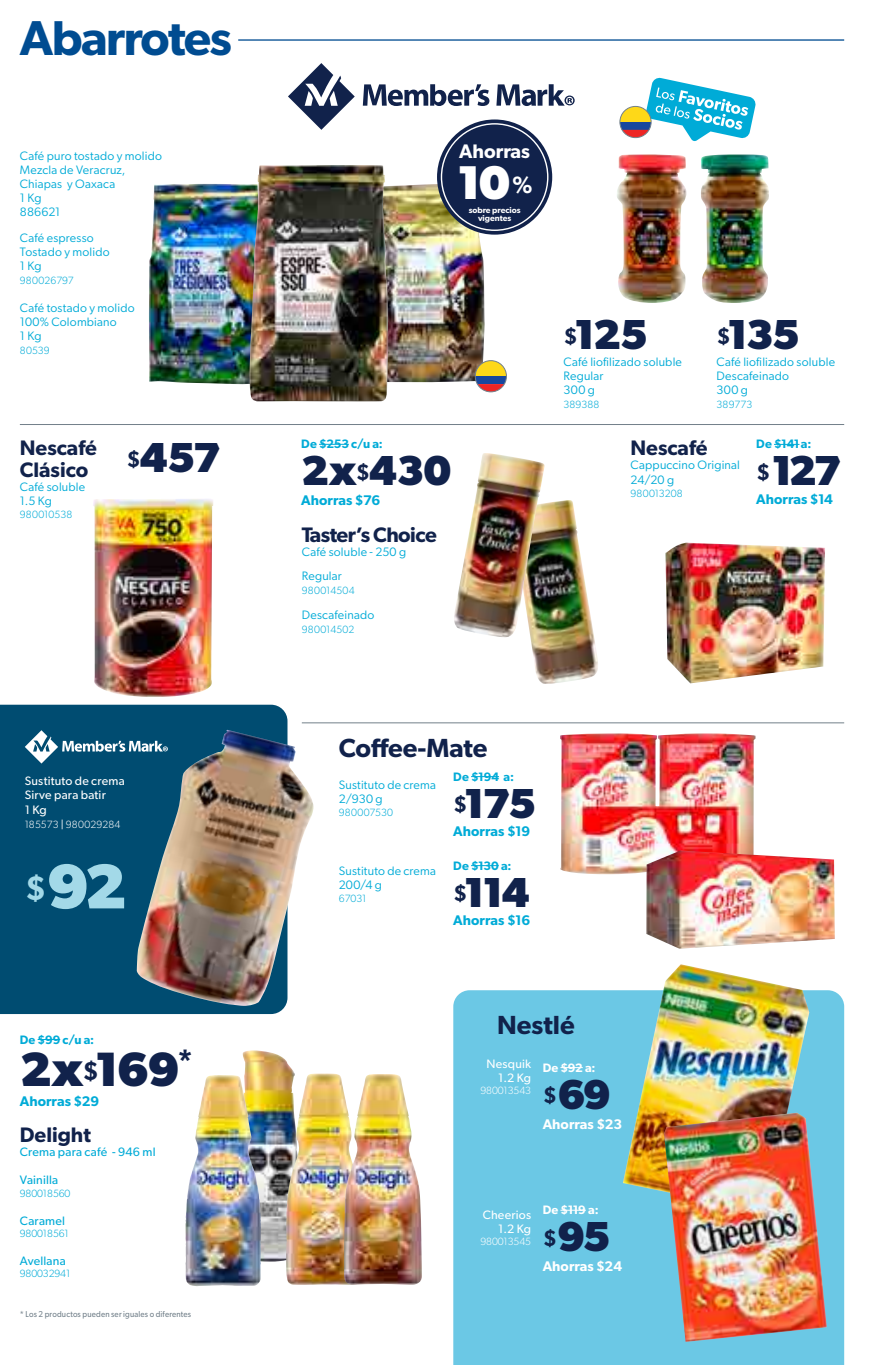
<style>
.page{position:relative;width:874px;height:1365px;background:#fff}
.page>*{position:absolute;margin:0;border:0;box-sizing:border-box;transform-origin:0 0}
.t1{font:700 63.52px "Gibson";color:#a3d9e8}
.t2{font:600 49px "Gibson";letter-spacing:-.03em;color:#004c91}
.t3{font:700 48.3px "Gibson";color:#11224b}
.t4{font:700 47.43px "Gibson";color:#fff}
.t5{font:700 42px "Gibson";letter-spacing:-.05em;color:#11224b}
.t6{font:600 26.25px "Gibson";color:#11224b}
.t7{font:600 21px/21px "Gibson";color:#11224b}
.t8{font:600 21px "Gibson";letter-spacing:-.025em;color:#11224b}
.t9{font:600 19.6px "Gibson";color:#fff}
.t10{font:600 14px "Gibson";letter-spacing:.005em;color:#00abd7}
.t11{font:600 14px "Gibson";letter-spacing:.005em;color:#fff}
.t12{font:12.25px/14px "Gibson";letter-spacing:.015em;color:#00abd7}
.t13{font:12.25px/14px "Gibson";letter-spacing:.015em;color:#fff;text-align:right}
.t14{font:600 12.25px "Gibson";color:#00abd7}
.t15{font:12.25px "Gibson";letter-spacing:.02em;color:#00abd7}
.t16{font:600 12.25px "Gibson";letter-spacing:-.02em;color:#fff}
.t17{font:300 10.5px "Gibson";letter-spacing:.005em;color:#00abd7}
.t18{font:300 10.5px "Gibson";letter-spacing:-.01em;color:#fff}
.t19{font:300 10.5px "Gibson";letter-spacing:.01em;color:#fff}
.t20{font:8.58px "Gibson";letter-spacing:.02em;color:#72808a;scale:.92 1}
.t21{font:600 8.4px/8px "Gibson";color:#fff;text-align:center}
.s1{font-weight:600;font-size:22.75px}
.s2{font-weight:400}
.s3{font-weight:600;font-size:34.48px}
.s4{font-weight:600;font-size:26.07px}
.s5{font-weight:600;font-size:23.8px}
</style>
<div class="page">
<div style="left:453px;top:990px;width:390px;height:374px;background:#6bc8e5"></div>
<div style="left:0;top:704px;width:287px;height:309px;background:#004c71"></div>
<hr style="left:302px;top:722px;width:541px;height:1px;background:#72808a">
<svg style="left:774px;top:444px;width:25px;height:1px"></svg>
<img style="left:617px;top:154px;width:69px;height:149px">
<img style="left:701px;top:154px;width:67px;height:149px">
<svg style="left:471px;top:776px;width:28px;height:1px"></svg>
<svg style="left:471px;top:865px;width:27px;height:1px"></svg>
<svg style="left:362px;top:84px;width:127px;height:22px"></svg>
<svg style="left:288px;top:63px;width:66px;height:67px"></svg>
<svg style="left:496px;top:84px;width:78px;height:22px"></svg>
<svg style="left:25px;top:730px;width:112px;height:33px"></svg>
<img style="left:93px;top:499px;width:120px;height:197px">
<img style="left:388px;top:184px;width:96px;height:198px">
<img style="left:149px;top:184px;width:100px;height:201px">
<img style="left:249px;top:165px;width:139px;height:236px">
<div style="left:437px;top:119px;width:115px;height:115px;background:#11224b;border-radius:50%"></div>
<svg style="left:440px;top:122px;width:109px;height:110px"></svg>
<img style="left:137px;top:729px;width:176px;height:276px">
<img style="left:560px;top:733px;width:195px;height:142px">
<img style="left:646px;top:850px;width:188px;height:98px">
<svg style="left:475px;top:361px;width:31px;height:15px"></svg>
<div style="left:475px;top:376px;width:31px;height:8px;background:#17479e"></div>
<svg style="left:477px;top:384px;width:28px;height:8px"></svg>
<div style="left:474px;top:360px;width:32px;height:32px;border:1px solid #72808a;border-radius:50%"></div>
<img style="left:665px;top:542px;width:159px;height:141px">
<hr style="left:238px;top:39px;width:605px;height:2px;background:#004c91">
<hr style="left:20px;top:424px;width:823px;height:1px;background:#72808a">
<svg style="left:621px;top:77px;width:134px;height:64px"></svg>
<div style="left:619px;top:106px;width:32px;height:32px;border:1px solid #72808a;border-radius:50%"></div>
<svg style="left:560px;top:1067px;width:22px;height:1px"></svg>
<svg style="left:560px;top:1209px;width:25px;height:1px"></svg>
<img style="left:622px;top:964px;width:186px;height:248px">
<img style="left:663px;top:1112px;width:163px;height:229px">
<hr style="left:319px;top:444px;width:30px;height:1px;background:#00abd7">
<img style="left:242px;top:1050px;width:52px;height:211px">
<img style="left:286px;top:1073px;width:58px;height:211px">
<svg style="left:38px;top:1039px;width:22px;height:1px"></svg>
<img style="left:185px;top:1074px;width:76px;height:212px">
<img style="left:344px;top:1074px;width:77px;height:210px">
<img style="left:530px;top:500px;width:68px;height:184px">
<img style="left:454px;top:453px;width:90px;height:185px">
<h2 class="t2" style="left:20px;top:9px;width:213px">Abarrotes</h2>
<p class="t12" style="left:20px;top:148px;width:144px">Café puro tostado y molido<br>Mezcla de Veracruz,<br>Chiapas y Oaxaca<br>1 Kg<br>886621</p>
<p class="t12" style="left:20px;top:230px;width:91px">Café espresso<br>Tostado y molido<br>1 Kg</p>
<p class="t17" style="left:20px;top:274px;width:55px">980026797</p>
<p class="t12" style="left:20px;top:301px;width:116px">Café tostado y molido<br>100% Colombiano<br>1 Kg</p>
<p class="t17" style="left:20px;top:344px;width:31px">80539</p>
<h3 class="t7" style="left:20px;top:437px;width:78px">Nescafé<br>Clásico</h3>
<p class="t12" style="left:20px;top:479px;width:67px">Café soluble<br>1.5 Kg</p>
<p class="t17" style="left:20px;top:507px;width:54px">980010538</p>
<h3 class="t5" style="left:126px;top:433px;width:96px"><span class="s1">$</span>457</h3>
<p class="t13" style="left:25px;top:774px;width:101px;text-align:left">Sustituto de crema<br>Sirve para batir<br>1 Kg</p>
<p class="t19" style="left:25px;top:817px;width:97px">185573 <span class="s2">|</span> 980029284</p>
<h1 class="t1" style="left:25px;top:848px;width:103px"><span class="s3">$</span>92</h1>
<p class="t14" style="left:20px;top:1031px;width:76px">De $99 c/u a:</p>
<h3 class="t3" style="left:20px;top:1040px;width:174px">2x<span class="s4">$</span>169<sup>*</sup></h3>
<p class="t10" style="left:20px;top:1092px;width:81px">Ahorras $29</p>
<h3 class="t7" style="left:20px;top:1123px;width:72px">Delight</h3>
<p class="t15" style="left:20px;top:1144px;width:137px">Crema para café - 946 ml</p>
<p class="t15" style="left:20px;top:1172px;width:40px">Vainilla</p>
<p class="t17" style="left:20px;top:1186px;width:52px">980018560</p>
<p class="t15" style="left:20px;top:1212px;width:47px">Caramel</p>
<p class="t17" style="left:20px;top:1226px;width:51px">980018561</p>
<p class="t15" style="left:20px;top:1253px;width:47px">Avellana</p>
<p class="t17" style="left:20px;top:1266px;width:52px">980032941</p>
<p class="t20" style="left:20px;top:1309px;width:188px">* Los 2 productos pueden ser iguales o diferentes</p>
<h3 class="t9" style="left:459px;top:140px;width:72px">Ahorras</h3>
<h3 class="t4" style="left:456px;top:154px;width:77px">10 <span class="s5">%</span></h3>
<p class="t21" style="left:468px;top:206px;width:53px">sobre precios vigentes</p>
<p class="t14" style="left:301px;top:437px;width:83px">De $253 c/u a:</p>
<h3 class="t5" style="left:301px;top:446px;width:152px">2x<span class="s1">$</span>430</h3>
<p class="t10" style="left:301px;top:492px;width:80px">Ahorras $76</p>
<h3 class="t8" style="left:302px;top:522px;width:136px">Taster’s Choice</h3>
<p class="t12" style="left:302px;top:539px;width:106px;line-height:24.5px">Café soluble - 250 g<br>Regular</p>
<p class="t17" style="left:302px;top:584px;width:54px">980014504</p>
<p class="t12" style="left:302px;top:607px;width:74px">Descafeinado</p>
<p class="t17" style="left:302px;top:623px;width:54px">980014502</p>
<h3 class="t5" style="left:563px;top:310px;width:86px"><span class="s1">$</span>125</h3>
<h3 class="t5" style="left:716px;top:310px;width:85px"><span class="s1">$</span>135</h3>
<p class="t12" style="left:563px;top:354px;width:120px">Café liofilizado soluble<br>Regular<br>300 g</p>
<p class="t17" style="left:563px;top:398px;width:37px">389388</p>
<p class="t12" style="left:716px;top:354px;width:120px">Café liofilizado soluble<br>Descafeinado<br>300 g</p>
<p class="t17" style="left:716px;top:398px;width:37px">389773</p>
<h3 class="t7" style="left:630px;top:437px;width:78px">Nescafé</h3>
<p class="t12" style="left:630px;top:458px;width:111px">Cappuccino Original<br>24/20 g</p>
<p class="t17" style="left:630px;top:486px;width:54px">980013208</p>
<p class="t14" style="left:755px;top:437px;width:57px">De $141a:</p>
<h3 class="t5" style="left:755px;top:446px;width:86px"><span class="s1">$</span>127</h3>
<p class="t10" style="left:755px;top:491px;width:78px">Ahorras $14</p>
<h3 class="t6" style="left:338px;top:732px;width:150px">Coffee-Mate</h3>
<p class="t12" style="left:338px;top:777px;width:99px">Sustituto de crema<br>2/930 g</p>
<p class="t17" style="left:338px;top:805px;width:56px">980007530</p>
<p class="t14" style="left:453px;top:769px;width:62px">De $194 a:</p>
<h3 class="t5" style="left:453px;top:778px;width:84px"><span class="s1">$</span>175</h3>
<p class="t10" style="left:453px;top:822px;width:78px">Ahorras $19</p>
<p class="t12" style="left:338px;top:863px;width:99px">Sustituto de crema<br>200/4 g</p>
<p class="t17" style="left:338px;top:892px;width:29px">67031</p>
<p class="t14" style="left:453px;top:858px;width:60px">De $130 a:</p>
<h3 class="t5" style="left:453px;top:867px;width:78px"><span class="s1">$</span>114</h3>
<p class="t10" style="left:453px;top:911px;width:78px">Ahorras $16</p>
<h3 class="t6" style="left:497px;top:1008px;width:79px">Nestlé</h3>
<p class="t13" style="left:486px;top:1056px;width:46px">Nesquik<br>1.2 Kg</p>
<p class="t18" style="left:480px;top:1083px;width:52px">980013543</p>
<p class="t16" style="left:542px;top:1059px;width:54px">De $92 a:</p>
<h3 class="t5" style="left:542px;top:1068px;width:70px"><span class="s1">$</span>69</h3>
<p class="t11" style="left:542px;top:1115px;width:81px">Ahorras $23</p>
<p class="t13" style="left:482px;top:1207px;width:50px">Cheerios<br>1.2 Kg</p>
<p class="t18" style="left:480px;top:1234px;width:52px">980013545</p>
<p class="t16" style="left:542px;top:1202px;width:57px">De $119 a:</p>
<h3 class="t5" style="left:542px;top:1211px;width:69px"><span class="s1">$</span>95</h3>
<p class="t11" style="left:542px;top:1257px;width:81px">Ahorras $24</p>
</div>
